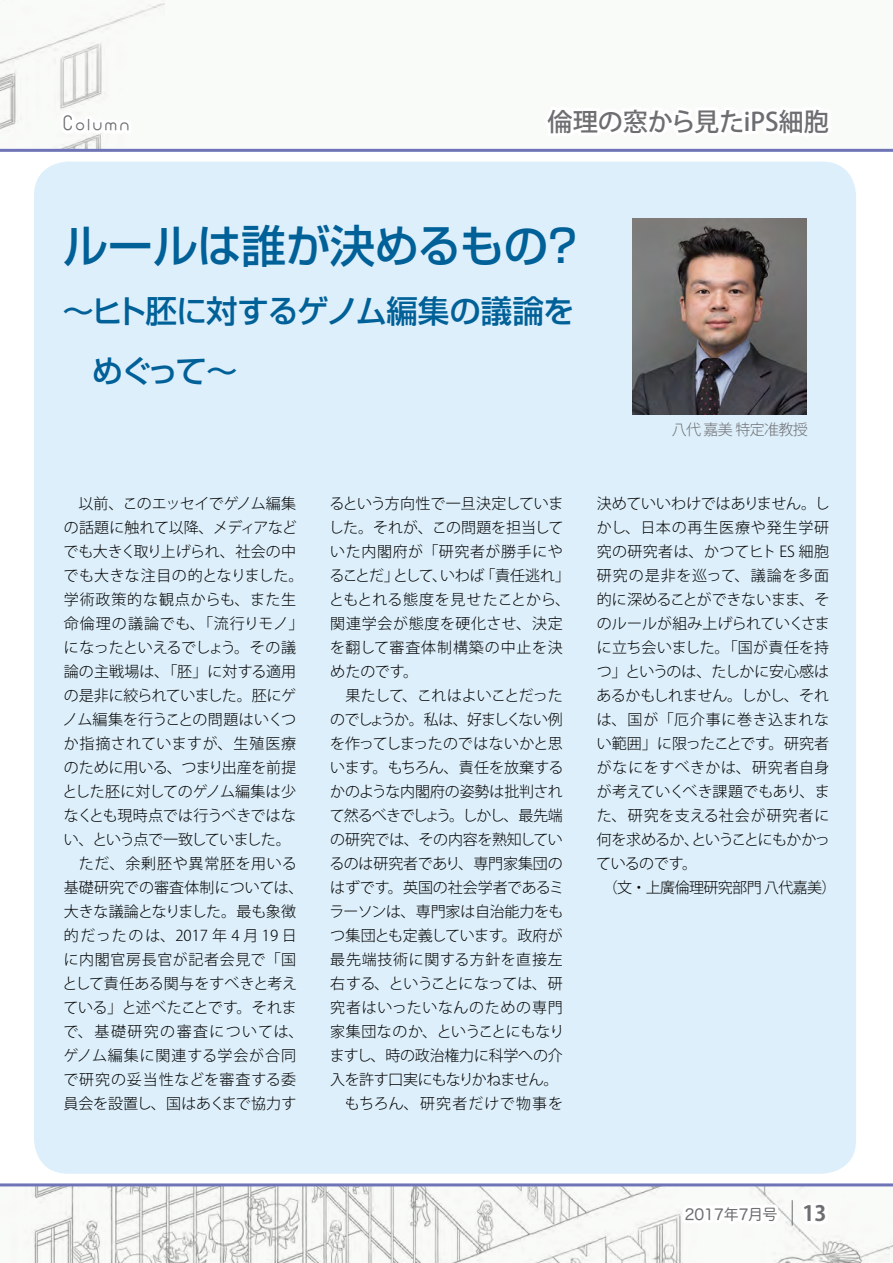
<style>
.page{position:relative;width:893px;height:1263px;background:#fff}
.page>*{position:absolute;margin:0;border:0;box-sizing:border-box;transform-origin:0 0}
.t1{font:500 45px "Shin Go Pro";letter-spacing:-.015em;color:#006098}
.t2{font:500 31.5px/60px "Shin Go Pro";letter-spacing:-.04em;color:#006098}
.t3{font:500 25.2px "Koz Go Pr 6 N";letter-spacing:-.005em;color:#6d6e71}
.t4{font:22.5px "Ci RA Font Light";letter-spacing:.13em;color:#6d6e71}
.t5{font:300 15px "Koz Go Pr 6 N";color:#000}
.t6{font:300 15px "Koz Go Pr 6 N";letter-spacing:-.025em;color:#000}
.t7{font:300 15px "Koz Go Pr 6 N";letter-spacing:.05em;color:#000}
.t8{font:300 15px "Koz Go Pr 6 N";letter-spacing:.06em;color:#000}
.t9{font:300 15px "Koz Go Pr 6 N";letter-spacing:-.03em;color:#000}
.t10{font:300 15px "Koz Go Pr 6 N";letter-spacing:-.04em;color:#000}
.t11{font:300 15px "Koz Go Pr 6 N";letter-spacing:.04em;color:#000}
.t12{font:300 15px "Koz Go Pr 6 N";letter-spacing:-.045em;color:#000}
.t13{font:300 15px "Koz Go Pr 6 N";letter-spacing:-.02em;color:#000}
.t14{font:300 15px "Koz Go Pr 6 N";letter-spacing:-.035em;color:#000}
.t15{font:300 15px "Koz Go Pr 6 N";letter-spacing:.055em;color:#000}
.t16{font:300 15px "Koz Go Pr 6 N";letter-spacing:.02em;color:#000}
.t17{font:300 15px "Koz Go Pr 6 N";letter-spacing:-.115em;color:#000}
.t18{font:300 15px "Koz Go Pr 6 N";letter-spacing:-.075em;color:#000}
.t19{font:300 15px "Koz Go Pr 6 N";letter-spacing:-.055em;color:#000}
.t20{font:300 15px "Koz Go Pr 6 N";letter-spacing:.07em;color:#000}
.t21{font:300 15px "Koz Go Pr 6 N";letter-spacing:-.065em;color:#000}
.t22{font:300 15px "Koz Go Pr 6 N";letter-spacing:.025em;color:#000}
.t23{font:300 15px "Koz Go Pr 6 N";letter-spacing:.095em;color:#000}
.t24{font:300 15px "Koz Go Pr 6 N";letter-spacing:.065em;color:#000}
.t25{font:300 15px "Koz Go Pr 6 N";letter-spacing:.035em;color:#000}
.t26{font:300 15px "Koz Go Pr 6 N";letter-spacing:.075em;color:#000}
.t27{font:15px "Hira Maru Pro W4";color:#6d6e71}
.t28{font:300 15px "Koz Go Pr 6 N";letter-spacing:-.04em;color:#6d6e71}
.s1{font-family:"Koz Go Pr 6 N";font-weight:700;font-size:21px}
</style>
<div class="page">
<div style="left:0;top:0;width:893px;height:149px;background:#f4f7f3"></div>
<svg style="left:0;top:1186px;width:893px;height:77px"></svg>
<svg style="left:678px;top:1200px;width:105px;height:63px"></svg>
<svg style="left:792px;top:1198px;width:39px;height:29px"></svg>
<div style="left:34px;top:162px;width:822px;height:1012px;background:#ddeffa;border-radius:34px"></div>
<hr style="left:0;top:149px;width:893px;height:3px;background:#6f74b7">
<hr style="left:0;top:1183px;width:893px;height:3px;background:#6f74b7">
<div style="left:61px;top:113px;width:70px;height:24px;background:#fff"></div>
<div style="left:545px;top:106px;width:286px;height:31px;background:#fff"></div>
<img style="left:633px;top:218px;width:174px;height:196px">
<p class="t4" style="left:64px;top:115px;width:67px">Column</p>
<p class="t3" style="left:548px;top:107px;width:283px">倫理の窓から見たiPS細胞</p>
<p class="t1" style="left:63px;top:209px;width:524px">ルールは誰が決めるもの？</p>
<p class="t2" style="left:92px;top:277px;width:484px;text-indent:-29px">～ヒト胚に対するゲノム編集の議論をめぐって～</p>
<p class="t28" style="left:672px;top:421px;width:138px">八代 嘉美 特定准教授</p>
<p class="t6" style="left:79px;top:495px;width:219px">以前、このエッセイでゲノム編集</p>
<p class="t6" style="left:64px;top:519px;width:235px">の話題に触れて以降、メディアなど</p>
<p class="t14" style="left:63px;top:543px;width:234px">でも大きく取り上げられ、社会の中</p>
<p class="t5" style="left:63px;top:567px;width:242px">でも大きな注目の的となりました。</p>
<p class="t8" style="left:64px;top:591px;width:234px">学術政策的な観点からも、また生</p>
<p class="t20" style="left:64px;top:615px;width:241px">命倫理の議論でも、「流行りモノ」</p>
<p class="t9" style="left:64px;top:639px;width:234px">になったといえるでしょう。その議</p>
<p class="t5" style="left:64px;top:663px;width:234px">論の主戦場は、「胚」に対する適用</p>
<p class="t10" style="left:64px;top:687px;width:234px">の是非に絞られていました。胚にゲ</p>
<p class="t5" style="left:63px;top:711px;width:235px">ノム編集を行うことの問題はいくつ</p>
<p class="t11" style="left:64px;top:735px;width:234px">か指摘されていますが、生殖医療</p>
<p class="t5" style="left:64px;top:759px;width:234px">のために用いる、つまり出産を前提</p>
<p class="t5" style="left:63px;top:783px;width:235px">とした胚に対してのゲノム編集は少</p>
<p class="t5" style="left:64px;top:807px;width:234px">なくとも現時点では行うべきではな</p>
<p class="t21" style="left:64px;top:831px;width:228px">い、という点で一致していました。</p>
<p class="t7" style="left:79px;top:855px;width:220px">ただ、余剰胚や異常胚を用いる</p>
<p class="t5" style="left:64px;top:879px;width:241px">基礎研究での審査体制については、</p>
<p class="t9" style="left:64px;top:903px;width:234px">大きな議論となりました。最も象徴</p>
<p class="t16" style="left:64px;top:927px;width:235px">的だったのは、2017 年 4 月 19 日</p>
<p class="t11" style="left:64px;top:951px;width:234px">に内閣官房長官が記者会見で「国</p>
<p class="t5" style="left:63px;top:975px;width:236px">として責任ある関与をすべきと考え</p>
<p class="t5" style="left:63px;top:999px;width:235px">ている」と述べたことです。それま</p>
<p class="t23" style="left:63px;top:1023px;width:242px">で、基礎研究の審査については、</p>
<p class="t24" style="left:63px;top:1047px;width:234px">ゲノム編集に関連する学会が合同</p>
<p class="t8" style="left:63px;top:1071px;width:234px">で研究の妥当性などを審査する委</p>
<p class="t5" style="left:63px;top:1095px;width:234px">員会を設置し、国はあくまで協力す</p>
<p class="t13" style="left:329px;top:495px;width:235px">るという方向性で一旦決定していま</p>
<p class="t5" style="left:329px;top:519px;width:236px">した。それが、この問題を担当して</p>
<p class="t11" style="left:330px;top:543px;width:234px">いた内閣府が「研究者が勝手にや</p>
<p class="t12" style="left:329px;top:567px;width:242px">ることだ」として、いわば「責任逃れ」</p>
<p class="t5" style="left:329px;top:591px;width:242px">ともとれる態度を見せたことから、</p>
<p class="t7" style="left:330px;top:615px;width:234px">関連学会が態度を硬化させ、決定</p>
<p class="t8" style="left:330px;top:639px;width:234px">を翻して審査体制構築の中止を決</p>
<p class="t5" style="left:330px;top:663px;width:89px">めたのです。</p>
<p class="t14" style="left:345px;top:687px;width:219px">果たして、これはよいことだった</p>
<p class="t17" style="left:330px;top:711px;width:234px">のでしょうか。私は、好ましくない例</p>
<p class="t6" style="left:330px;top:735px;width:234px">を作ってしまったのではないかと思</p>
<p class="t6" style="left:330px;top:759px;width:235px">います。もちろん、責任を放棄する</p>
<p class="t5" style="left:330px;top:783px;width:234px">かのような内閣府の姿勢は批判され</p>
<p class="t18" style="left:330px;top:807px;width:234px">て然るべきでしょう。しかし、最先端</p>
<p class="t9" style="left:330px;top:831px;width:234px">の研究では、その内容を熟知してい</p>
<p class="t5" style="left:329px;top:855px;width:235px">るのは研究者であり、専門家集団の</p>
<p class="t5" style="left:330px;top:879px;width:235px">はずです。英国の社会学者であるミ</p>
<p class="t13" style="left:330px;top:903px;width:235px">ラーソンは、専門家は自治能力をも</p>
<p class="t6" style="left:330px;top:927px;width:234px">つ集団とも定義しています。政府が</p>
<p class="t7" style="left:330px;top:951px;width:234px">最先端技術に関する方針を直接左</p>
<p class="t12" style="left:330px;top:975px;width:234px">右する、ということになっては、研</p>
<p class="t7" style="left:330px;top:999px;width:234px">究者はいったいなんのための専門</p>
<p class="t5" style="left:330px;top:1023px;width:236px">家集団なのか、ということにもなり</p>
<p class="t5" style="left:330px;top:1047px;width:235px">ますし、時の政治権力に科学への介</p>
<p class="t10" style="left:330px;top:1071px;width:230px">入を許す口実にもなりかねません。</p>
<p class="t26" style="left:345px;top:1095px;width:220px">もちろん、研究者だけで物事を</p>
<p class="t5" style="left:597px;top:495px;width:235px">決めていいわけではありません。し</p>
<p class="t15" style="left:597px;top:519px;width:234px">かし、日本の再生医療や発生学研</p>
<p class="t22" style="left:597px;top:543px;width:234px">究の研究者は、かつてヒト ES 細胞</p>
<p class="t15" style="left:597px;top:567px;width:234px">研究の是非を巡って、議論を多面</p>
<p class="t6" style="left:597px;top:591px;width:234px">的に深めることができないまま、そ</p>
<p class="t5" style="left:597px;top:615px;width:235px">のルールが組み上げられていくさま</p>
<p class="t5" style="left:597px;top:639px;width:234px">に立ち会いました。「国が責任を持</p>
<p class="t5" style="left:597px;top:663px;width:234px">つ」というのは、たしかに安心感は</p>
<p class="t6" style="left:596px;top:687px;width:234px">あるかもしれません。しかし、それ</p>
<p class="t7" style="left:597px;top:711px;width:234px">は、国が「厄介事に巻き込まれな</p>
<p class="t5" style="left:597px;top:735px;width:234px">い範囲」に限ったことです。研究者</p>
<p class="t25" style="left:597px;top:759px;width:234px">がなにをすべきかは、研究者自身</p>
<p class="t5" style="left:597px;top:783px;width:235px">が考えていくべき課題でもあり、ま</p>
<p class="t8" style="left:597px;top:807px;width:234px">た、研究を支える社会が研究者に</p>
<p class="t19" style="left:597px;top:831px;width:235px">何を求めるか、ということにもかかっ</p>
<p class="t5" style="left:596px;top:855px;width:102px">ているのです。</p>
<p class="t10" style="left:603px;top:879px;width:235px">（文・上廣倫理研究部門 八代嘉美）</p>
<p class="t27" style="left:685px;top:1201px;width:143px">2017年7月号 <span class="s1">13</span></p>
</div>
